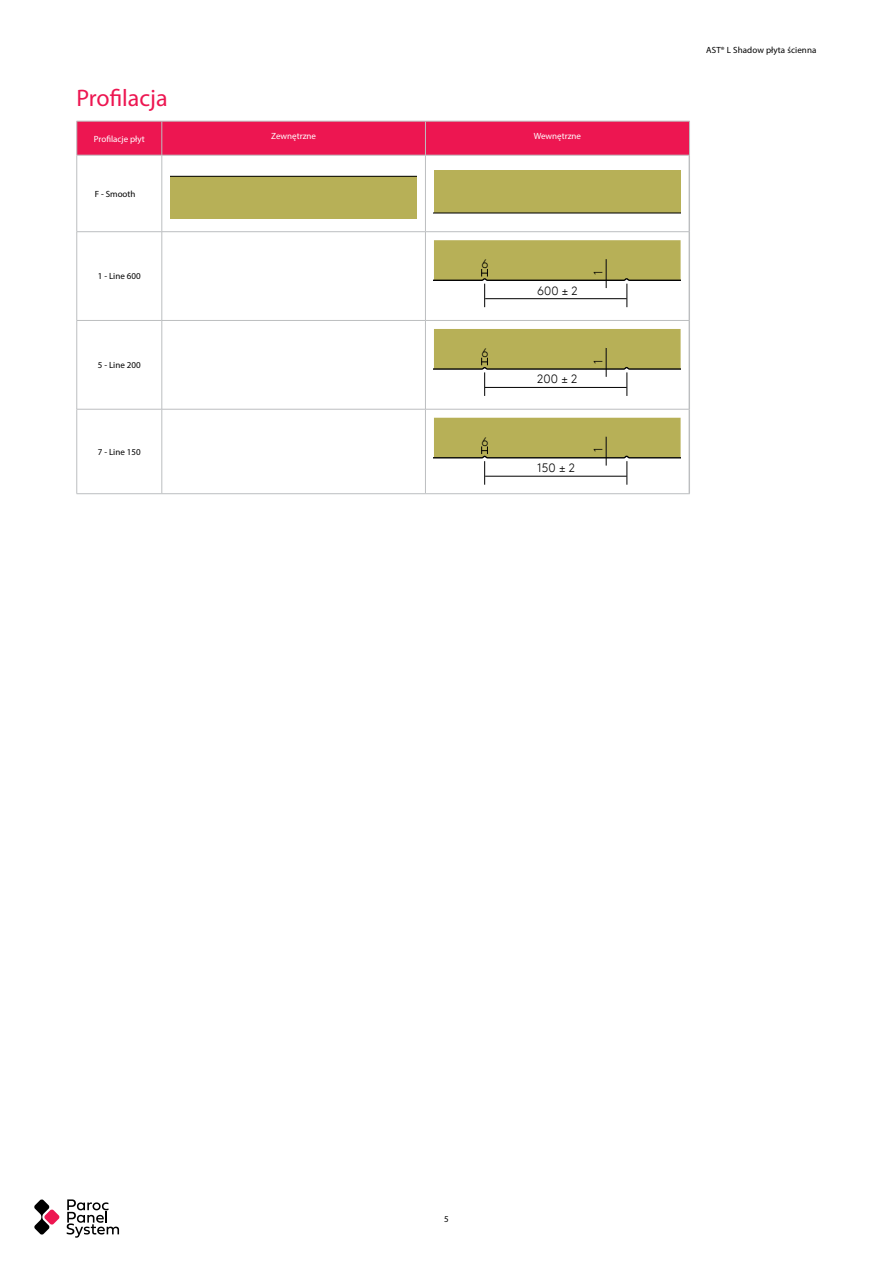
<style>
.page{position:relative;width:893px;height:1263px;background:#fff}
.page>*{position:absolute;margin:0;border:0;box-sizing:border-box;transform-origin:0 0}
.t1{font:24px "Myriad Pro";color:#ed1651}
.t2{font:300 12.15px "Kingspan Brown TT";color:#000}
.t3{font:9px "Myriad Pro";color:#000}
.t4{font:9px "Myriad Pro";color:#fff}
</style>
<div class="page">
<svg style="left:34px;top:1199px;width:26px;height:36px"></svg>
<svg style="left:67px;top:1199px;width:52px;height:39px"></svg>
<hr style="left:77px;top:155px;width:1px;height:76px;background:#bcbec0">
<hr style="left:162px;top:155px;width:1px;height:76px;background:#bcbec0">
<hr style="left:425px;top:155px;width:1px;height:76px;background:#bcbec0">
<svg style="left:77px;top:121px;width:613px;height:35px;background:#ea2058"></svg>
<hr style="left:689px;top:155px;width:1px;height:76px;background:#bcbec0">
<hr style="left:77px;top:231px;width:85px;height:1px;background:#bcbec0">
<hr style="left:77px;top:232px;width:1px;height:88px;background:#bcbec0">
<hr style="left:162px;top:231px;width:263px;height:1px;background:#bcbec0">
<hr style="left:162px;top:232px;width:1px;height:88px;background:#bcbec0">
<hr style="left:425px;top:231px;width:264px;height:1px;background:#bcbec0">
<hr style="left:425px;top:232px;width:1px;height:88px;background:#bcbec0">
<hr style="left:689px;top:232px;width:1px;height:88px;background:#bcbec0">
<hr style="left:77px;top:320px;width:85px;height:1px;background:#bcbec0">
<hr style="left:77px;top:321px;width:1px;height:88px;background:#bcbec0">
<hr style="left:162px;top:320px;width:263px;height:1px;background:#bcbec0">
<hr style="left:162px;top:321px;width:1px;height:88px;background:#bcbec0">
<hr style="left:425px;top:320px;width:264px;height:1px;background:#bcbec0">
<hr style="left:425px;top:321px;width:1px;height:88px;background:#bcbec0">
<hr style="left:689px;top:321px;width:1px;height:88px;background:#bcbec0">
<hr style="left:77px;top:409px;width:85px;height:1px;background:#bcbec0">
<hr style="left:77px;top:409px;width:1px;height:84px;background:#bcbec0">
<hr style="left:77px;top:493px;width:85px;height:1px;background:#bcbec0">
<hr style="left:162px;top:409px;width:263px;height:1px;background:#bcbec0">
<hr style="left:162px;top:409px;width:1px;height:84px;background:#bcbec0">
<hr style="left:162px;top:493px;width:263px;height:1px;background:#bcbec0">
<hr style="left:425px;top:409px;width:264px;height:1px;background:#bcbec0">
<hr style="left:425px;top:409px;width:1px;height:84px;background:#bcbec0">
<hr style="left:425px;top:493px;width:264px;height:1px;background:#bcbec0">
<hr style="left:689px;top:409px;width:1px;height:84px;background:#bcbec0">
<div style="left:170px;top:176px;width:247px;height:43px;background:#b7b057"></div>
<hr style="left:170px;top:176px;width:247px;height:1px;background:#000">
<div style="left:434px;top:171px;width:247px;height:42px;background:#b7b057"></div>
<hr style="left:434px;top:212px;width:247px;height:1px;background:#000">
<svg style="left:434px;top:240px;width:247px;height:67px"></svg>
<svg style="left:434px;top:329px;width:247px;height:67px"></svg>
<svg style="left:434px;top:418px;width:247px;height:67px"></svg>
<h1 class="t1" style="left:77px;top:83px;width:93px">Profilacja</h1>
<p class="t4" style="left:94px;top:133px;width:52px">Profilacje płyt</p>
<p class="t4" style="left:271px;top:131px;width:46px">Zewnętrzne</p>
<p class="t4" style="left:534px;top:131px;width:49px">Wewnętrzne</p>
<p class="t3" style="left:95px;top:188px;width:42px">F - Smooth</p>
<h2 class="t2" style="left:481px;top:255px;width:9px">6</h2>
<p class="t3" style="left:98px;top:271px;width:44px">1 - Line 600</p>
<h2 class="t2" style="left:589px;top:275px;width:6px;rotate:-90deg">1</h2>
<h2 class="t2" style="left:537px;top:281px;width:42px">600 ± 2</h2>
<h2 class="t2" style="left:481px;top:344px;width:9px">6</h2>
<p class="t3" style="left:98px;top:360px;width:44px">5 - Line 200</p>
<h2 class="t2" style="left:589px;top:364px;width:6px;rotate:-90deg">1</h2>
<h2 class="t2" style="left:537px;top:370px;width:42px">200 ± 2</h2>
<h2 class="t2" style="left:481px;top:432px;width:9px">6</h2>
<p class="t3" style="left:98px;top:446px;width:44px">7 - Line 150</p>
<h2 class="t2" style="left:589px;top:452px;width:6px;rotate:-90deg">1</h2>
<h2 class="t2" style="left:537px;top:459px;width:40px">150 ± 2</h2>
<p class="t3" style="left:706px;top:44px;width:112px">AST® L Shadow płyta ścienna</p>
<p class="t3" style="left:444px;top:1214px;width:6px">5</p>
</div>
